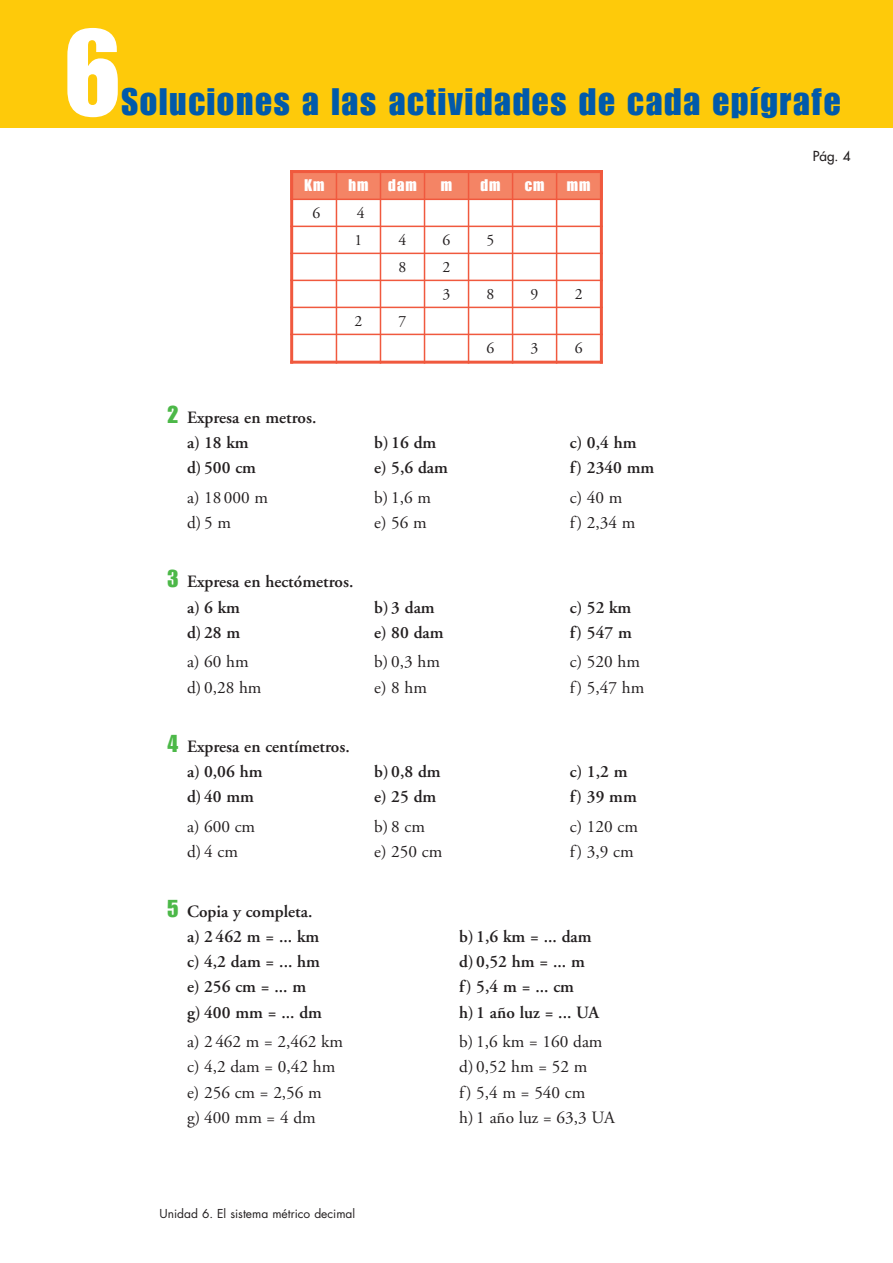
<style>
.page{position:relative;width:893px;height:1263px;background:#fff}
.page>*{position:absolute;margin:0;border:0;box-sizing:border-box;transform-origin:0 0}
.t1{font:120px "Impact";color:#fff}
.t2{font:37.5px "Impact";letter-spacing:.05em;color:#015aaa}
.t3{font:600 17.25px/25.2px "Adobe Garamond";color:#231f20}
.t4{font:17.25px "Adobe Garamond";color:#231f20}
.t5{font:16.5px "Impact";letter-spacing:.07em;color:#fff}
.t6{font:15.75px/27px "Adobe Garamond";color:#231f20}
.t7{font:13.5px "Futura";color:#231f20}
.t8{font:12px "Futura";color:#231f20}
.s1{font-family:"Impact";font-weight:400;font-size:24px;color:#4cb848}
</style>
<div class="page">
<div style="left:0;top:0;width:893px;height:128px;background:#feca0a"></div>
<div style="left:290px;top:170px;width:46px;height:29px;background:#f48465"></div>
<div style="left:336px;top:170px;width:44px;height:29px;background:#f48465"></div>
<div style="left:380px;top:170px;width:44px;height:29px;background:#f48465"></div>
<div style="left:424px;top:170px;width:44px;height:29px;background:#f48465"></div>
<div style="left:468px;top:170px;width:44px;height:29px;background:#f48465"></div>
<div style="left:512px;top:170px;width:45px;height:29px;background:#f48465"></div>
<div style="left:557px;top:170px;width:46px;height:29px;background:#f48465"></div>
<hr style="left:290px;top:170px;width:3px;height:194px;background:#f0593e">
<hr style="left:336px;top:170px;width:1px;height:194px;background:#f0593e">
<hr style="left:380px;top:170px;width:1px;height:194px;background:#f0593e">
<hr style="left:424px;top:170px;width:1px;height:194px;background:#f0593e">
<hr style="left:468px;top:170px;width:1px;height:194px;background:#f0593e">
<hr style="left:512px;top:170px;width:1px;height:194px;background:#f0593e">
<hr style="left:556px;top:170px;width:1px;height:194px;background:#f0593e">
<hr style="left:600px;top:170px;width:3px;height:194px;background:#f0593e">
<hr style="left:290px;top:170px;width:313px;height:3px;background:#f0593e">
<hr style="left:290px;top:199px;width:313px;height:1px;background:#f0593e">
<hr style="left:290px;top:226px;width:313px;height:1px;background:#f0593e">
<hr style="left:290px;top:253px;width:313px;height:1px;background:#f0593e">
<hr style="left:290px;top:280px;width:313px;height:1px;background:#f0593e">
<hr style="left:290px;top:307px;width:313px;height:1px;background:#f0593e">
<hr style="left:290px;top:334px;width:313px;height:1px;background:#f0593e">
<hr style="left:290px;top:361px;width:313px;height:3px;background:#f0593e">
<p class="t1" style="left:64px;top:30px;width:59px">6</p>
<p class="t2" style="left:121px;top:89px;width:720px">Soluciones a las actividades de cada epígrafe</p>
<p class="t5" style="left:304px;top:179px;width:22px">Km</p>
<p class="t5" style="left:348px;top:179px;width:70px">hm dam</p>
<p class="t5" style="left:441px;top:179px;width:13px">m</p>
<p class="t5" style="left:480px;top:179px;width:22px">dm</p>
<p class="t5" style="left:525px;top:179px;width:21px">cm</p>
<p class="t5" style="left:567px;top:179px;width:25px">mm</p>
<p class="t6" style="left:313px;top:201px;width:9px">6</p>
<p class="t6" style="left:354px;top:201px;width:12px">4<br>1</p>
<p class="t6" style="left:398px;top:228px;width:9px">4</p>
<p class="t6" style="left:443px;top:228px;width:9px">6</p>
<p class="t6" style="left:487px;top:228px;width:9px">5</p>
<p class="t6" style="left:398px;top:255px;width:9px">8</p>
<p class="t6" style="left:443px;top:255px;width:9px">2<br>3</p>
<p class="t6" style="left:487px;top:282px;width:9px">8</p>
<p class="t6" style="left:531px;top:282px;width:9px">9</p>
<p class="t6" style="left:575px;top:282px;width:9px">2</p>
<p class="t3" style="left:187px;top:406px;width:131px;text-indent:-20px"><span class="s1">2</span> Expresa en metros. a) 18 km</p>
<p class="t6" style="left:354px;top:309px;width:9px">2</p>
<p class="t6" style="left:398px;top:309px;width:9px">7</p>
<p class="t6" style="left:487px;top:336px;width:9px">6</p>
<p class="t6" style="left:531px;top:336px;width:9px">3</p>
<p class="t6" style="left:575px;top:336px;width:9px">6</p>
<p class="t3" style="left:374px;top:432px;width:64px">b) 16 dm</p>
<p class="t3" style="left:570px;top:432px;width:68px">c) 0,4 hm</p>
<p class="t3" style="left:187px;top:457px;width:70px">d) 500 cm</p>
<p class="t3" style="left:374px;top:457px;width:75px">e) 5,6 dam</p>
<p class="t3" style="left:570px;top:457px;width:86px">f) 2340 mm</p>
<p class="t4" style="left:187px;top:491px;width:83px">a) 18 000 m</p>
<p class="t4" style="left:374px;top:491px;width:58px">b) 1,6 m</p>
<p class="t4" style="left:570px;top:491px;width:54px">c) 40 m</p>
<p class="t4" style="left:187px;top:516px;width:45px">d)5 m</p>
<p class="t4" style="left:374px;top:516px;width:54px">e) 56 m</p>
<p class="t4" style="left:570px;top:516px;width:67px">f) 2,34 m</p>
<p class="t3" style="left:187px;top:571px;width:168px;text-indent:-20px"><span class="s1">3</span> Expresa en hectómetros. a) 6 km</p>
<p class="t3" style="left:374px;top:596px;width:62px">b) 3 dam</p>
<p class="t3" style="left:570px;top:596px;width:63px">c) 52 km</p>
<p class="t3" style="left:187px;top:621px;width:55px">d) 28 m</p>
<p class="t3" style="left:374px;top:621px;width:71px">e) 80 dam</p>
<p class="t3" style="left:570px;top:621px;width:63px">f) 547 m</p>
<p class="t4" style="left:187px;top:655px;width:63px">a) 60 hm</p>
<p class="t4" style="left:374px;top:655px;width:67px">b) 0,3 hm</p>
<p class="t4" style="left:570px;top:655px;width:72px">c) 520 hm</p>
<p class="t4" style="left:187px;top:680px;width:76px">d) 0,28 hm</p>
<p class="t4" style="left:374px;top:680px;width:54px">e) 8 hm</p>
<p class="t4" style="left:570px;top:680px;width:76px">f) 5,47 hm</p>
<p class="t3" style="left:187px;top:736px;width:164px;text-indent:-20px"><span class="s1">4</span> Expresa en centímetros. a) 0,06 hm</p>
<p class="t3" style="left:374px;top:761px;width:68px">b) 0,8 dm</p>
<p class="t3" style="left:570px;top:761px;width:59px">c) 1,2 m</p>
<p class="t3" style="left:187px;top:786px;width:68px">d) 40 mm</p>
<p class="t3" style="left:374px;top:786px;width:64px">e) 25 dm</p>
<p class="t3" style="left:570px;top:786px;width:68px">f) 39 mm</p>
<p class="t4" style="left:187px;top:820px;width:70px">a) 600 cm</p>
<p class="t4" style="left:374px;top:820px;width:52px">b) 8 cm</p>
<p class="t4" style="left:570px;top:820px;width:70px">c) 120 cm</p>
<p class="t4" style="left:187px;top:845px;width:52px">d) 4 cm</p>
<p class="t4" style="left:374px;top:845px;width:70px">e) 250 cm</p>
<p class="t4" style="left:570px;top:845px;width:65px">f) 3,9 cm</p>
<p class="t3" style="left:187px;top:900px;width:134px;text-indent:-20px"><span class="s1">5</span> Copia y completa. a) 2 462 m = ... km</p>
<p class="t3" style="left:459px;top:925px;width:134px">b) 1,6 km = ... dam</p>
<p class="t3" style="left:187px;top:951px;width:134px">c) 4,2 dam = ... hm</p>
<p class="t3" style="left:459px;top:951px;width:127px">d) 0,52 hm = ... m</p>
<p class="t3" style="left:187px;top:976px;width:121px">e) 256 cm = ... m</p>
<p class="t3" style="left:459px;top:976px;width:116px">f) 5,4 m = ... cm</p>
<p class="t3" style="left:187px;top:1001px;width:136px">g) 400 mm = ... dm</p>
<p class="t3" style="left:459px;top:1001px;width:142px">h) 1 año luz = ... UA</p>
<p class="t4" style="left:187px;top:1035px;width:157px">a) 2 462 m = 2,462 km</p>
<p class="t4" style="left:459px;top:1035px;width:145px">b) 1,6 km = 160 dam</p>
<p class="t4" style="left:187px;top:1060px;width:150px">c) 4,2 dam = 0,42 hm</p>
<p class="t4" style="left:459px;top:1060px;width:130px">d) 0,52 hm = 52 m</p>
<p class="t4" style="left:187px;top:1085px;width:136px">e) 256 cm = 2,56 m</p>
<p class="t4" style="left:459px;top:1085px;width:128px">f) 5,4 m = 540 cm</p>
<p class="t4" style="left:187px;top:1110px;width:130px">g) 400 mm = 4 dm</p>
<p class="t4" style="left:459px;top:1110px;width:157px">h) 1 año luz = 63,3 UA</p>
<p class="t8" style="left:159px;top:1208px;width:197px">Unidad 6. El sistema métrico decimal</p>
<p class="t7" style="left:813px;top:149px;width:39px">Pág. 4</p>
</div>
